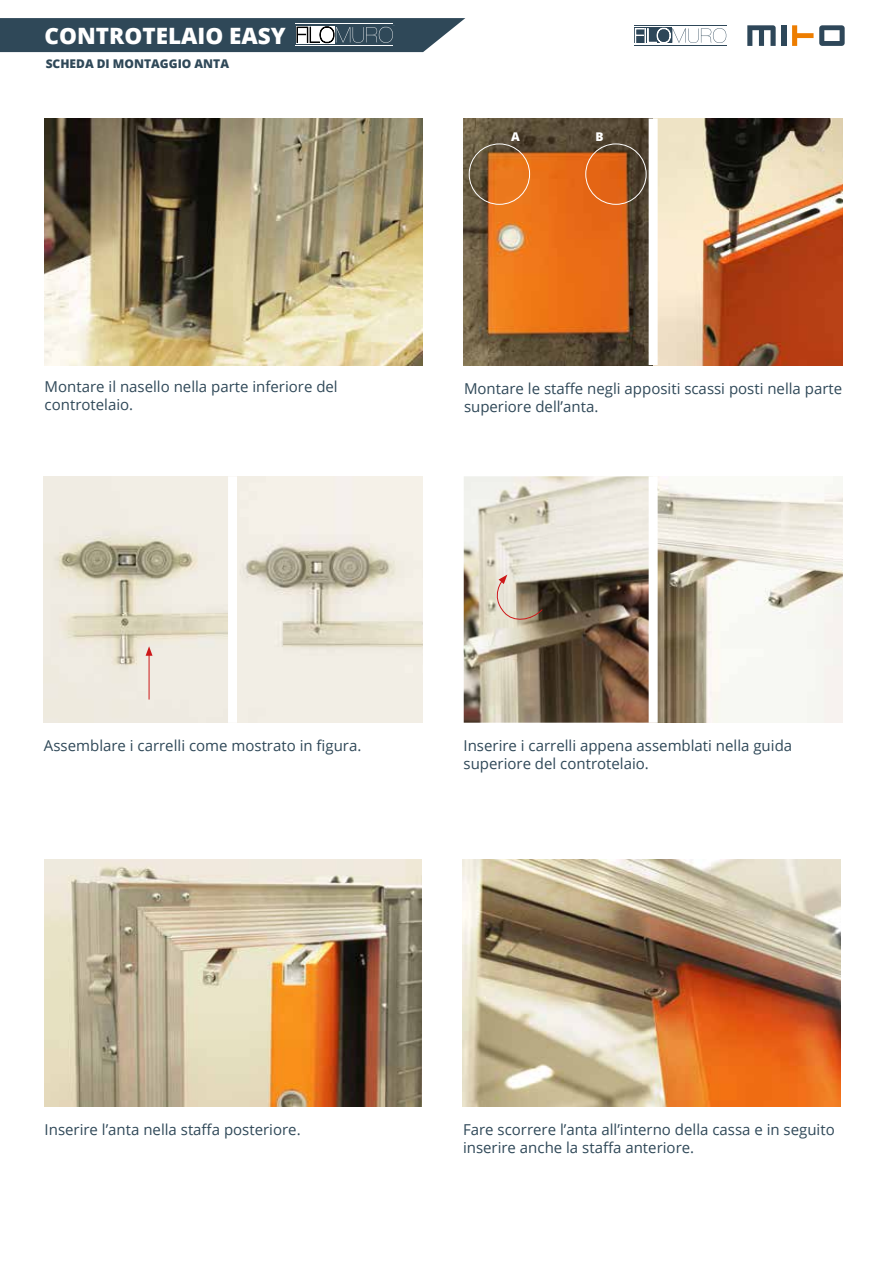
<style>
.page{position:relative;width:893px;height:1263px;background:#fff}
.page>*{position:absolute;margin:0;border:0;box-sizing:border-box;transform-origin:0 0}
.t1{font:800 22.5px "Open Sans";color:#fff}
.t2{font:15px/18px "Open Sans";color:#2f4858}
.t3{font:800 12px "Open Sans";color:#2f4858}
.t4{font:800 12px "Open Sans";color:#fff}
.t5{font:300 4.8px "Open Sans";color:#fff}
</style>
<div class="page">
<img style="left:45px;top:119px;width:377px;height:246px">
<img style="left:44px;top:476px;width:184px;height:247px">
<img style="left:237px;top:476px;width:185px;height:247px">
<hr style="left:149px;top:653px;width:1px;height:46px;background:#cd1719">
<svg style="left:146px;top:646px;width:7px;height:10px"></svg>
<img style="left:464px;top:119px;width:185px;height:246px">
<img style="left:658px;top:119px;width:184px;height:246px">
<div style="left:469px;top:144px;width:61px;height:61px;border:1px solid #fff;border-radius:50%"></div>
<div style="left:585px;top:144px;width:61px;height:61px;border:1px solid #fff;border-radius:50%"></div>
<img style="left:464px;top:476px;width:185px;height:247px">
<img style="left:658px;top:476px;width:184px;height:247px">
<svg style="left:489px;top:575px;width:54px;height:49px;background:#b8a997"></svg>
<img style="left:44px;top:860px;width:378px;height:246px">
<img style="left:462px;top:860px;width:378px;height:246px">
<svg style="left:747px;top:25px;width:29px;height:21px"></svg>
<div style="left:781px;top:25px;width:5px;height:21px;background:#2e4759"></div>
<svg style="left:792px;top:25px;width:21px;height:21px"></svg>
<svg style="left:819px;top:25px;width:26px;height:21px"></svg>
<hr style="left:634px;top:25px;width:92px;height:1px;background:#2e4759">
<hr style="left:634px;top:45px;width:92px;height:1px;background:#2e4759">
<div style="left:634px;top:28px;width:37px;height:15px;background:#536876"></div>
<svg style="left:635px;top:28px;width:91px;height:15px"></svg>
<svg style="left:0;top:18px;width:465px;height:34px;background:#425866"></svg>
<h1 class="t1" style="left:45px;top:18px;width:243px">CONTROTELAIO EASY</h1>
<p class="t3" style="left:46px;top:54px;width:185px">SCHEDA DI MONTAGGIO ANTA</p>
<p class="t5" style="left:393px;top:24px;width:4px">¨</p>
<p class="t4" style="left:511px;top:127px;width:10px">A</p>
<p class="t4" style="left:596px;top:127px;width:10px">B</p>
<p class="t2" style="left:45px;top:377px;width:295px">Montare il nasello nella parte inferiore del controtelaio.</p>
<p class="t2" style="left:464px;top:379px;width:380px">Montare le staffe negli appositi scassi posti nella parte superiore dell’anta.</p>
<p class="t2" style="left:44px;top:736px;width:319px">Assemblare i carrelli come mostrato in figura.</p>
<p class="t2" style="left:464px;top:736px;width:330px">Inserire i carrelli appena assemblati nella guida superiore del controtelaio.</p>
<p class="t2" style="left:45px;top:1120px;width:258px">Inserire l’anta nella staffa posteriore.</p>
<p class="t2" style="left:463px;top:1120px;width:373px">Fare scorrere l’anta all’interno della cassa e in seguito inserire anche la staffa anteriore.</p>
</div>
